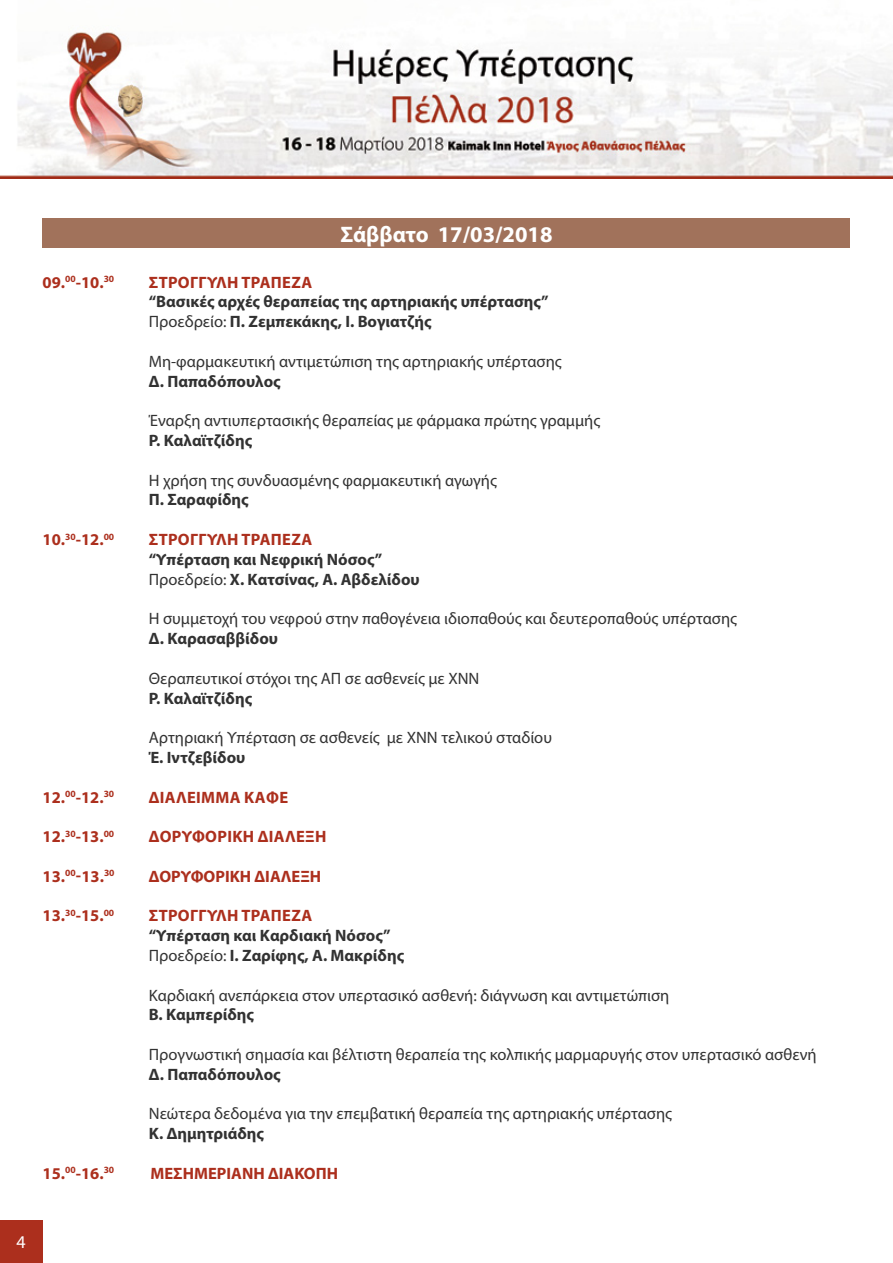
<style>
.page{position:relative;width:893px;height:1263px;background:#fff}
.page>*{position:absolute;margin:0;border:0;box-sizing:border-box;transform-origin:0 0}
.t1{font:700 22.5px "Myriad Pro";color:#fff}
.t2{font:18px "Myriad Pro";color:#fff}
.t3{font:16.5px "Myriad Pro";color:#323232}
.t4{font:700 16.5px/19.8px "Myriad Pro";color:#323232}
.t5{font:700 16.5px "Myriad Pro";color:#ac2f1d}
.t6{font:700 16.5px "Myriad Pro";letter-spacing:.02em;color:#ac2f1d}
.s1{font-weight:400}
</style>
<div class="page">
<img style="left:0;top:32px;width:893px;height:147px">
<div style="left:0;top:1220px;width:43px;height:43px;background:#ac2f1d"></div>
<div style="left:43px;top:218px;width:807px;height:30px;background:#a1725b"></div>
<h1 class="t1" style="left:340px;top:219px;width:214px">Σάββατο 17/03/2018</h1>
<p class="t5" style="left:43px;top:271px;width:73px">09.<sup>00</sup>-10.<sup>30</sup></p>
<p class="t5" style="left:149px;top:271px;width:21px">Στρογγυλή</p>
<p class="t5" style="left:241px;top:271px;width:12px">τράπεζα</p>
<p class="t4" style="left:149px;top:291px;width:401px">“Βασικές αρχές θεραπείας της αρτηριακής υπέρτασης”<br><span class="s1">Προεδρείο:</span> Π. Ζεμπεκάκης, Ι. Βογιατζής</p>
<p class="t3" style="left:149px;top:351px;width:414px">Μη-φαρμακευτική αντιμετώπιση της αρτηριακής υπέρτασης</p>
<p class="t4" style="left:149px;top:371px;width:133px">Δ. Παπαδόπουλος</p>
<p class="t3" style="left:149px;top:411px;width:453px">Έναρξη αντιυπερτασικής θεραπείας με φάρμακα πρώτης γραμμής</p>
<p class="t4" style="left:149px;top:430px;width:105px">Ρ. Καλαϊτζίδης</p>
<p class="t3" style="left:149px;top:470px;width:350px">Η χρήση της συνδυασμένης φαρμακευτική αγωγής</p>
<p class="t4" style="left:149px;top:489px;width:101px">Π. Σαραφίδης</p>
<p class="t5" style="left:43px;top:529px;width:73px">10.<sup>30</sup>-12.<sup>00</sup></p>
<p class="t5" style="left:149px;top:529px;width:21px">Στρογγυλή</p>
<p class="t5" style="left:241px;top:529px;width:12px">τράπεζα</p>
<p class="t4" style="left:149px;top:549px;width:272px">“Υπέρταση και Νεφρική Νόσος”<br><span class="s1">Προεδρείο:</span> Χ. Κατσίνας, Α. Αβδελίδου</p>
<p class="t3" style="left:149px;top:609px;width:590px">Η συμμετοχή του νεφρού στην παθογένεια ιδιοπαθούς και δευτεροπαθούς υπέρτασης</p>
<p class="t4" style="left:149px;top:628px;width:131px">Δ. Καρασαββίδου</p>
<p class="t3" style="left:149px;top:668px;width:332px">Θεραπευτικοί στόχοι της ΑΠ σε ασθενείς με ΧΝΝ</p>
<p class="t4" style="left:149px;top:687px;width:105px">Ρ. Καλαϊτζίδης</p>
<p class="t3" style="left:149px;top:727px;width:405px">Αρτηριακή Υπέρταση σε ασθενείς με ΧΝΝ τελικού σταδίου</p>
<p class="t4" style="left:149px;top:747px;width:98px">Έ. Ιντζεβίδου</p>
<p class="t5" style="left:43px;top:786px;width:73px">12.<sup>00</sup>-12.<sup>30</sup></p>
<p class="t5" style="left:149px;top:786px;width:22px">Διάλειμμα</p>
<p class="t5" style="left:244px;top:786px;width:44px">καφε</p>
<p class="t5" style="left:43px;top:826px;width:73px">12.<sup>30</sup>-13.<sup>00</sup></p>
<p class="t6" style="left:149px;top:826px;width:179px">ΔΟΡΥΦΟΡΙΚΗ ΔΙΑΛΕΞΗ</p>
<p class="t5" style="left:43px;top:865px;width:74px">13.<sup>00</sup>-13.<sup>30</sup></p>
<p class="t5" style="left:149px;top:865px;width:174px">ΔΟΡΥΦΟΡΙΚΗ ΔΙΑΛΕΞΗ</p>
<p class="t5" style="left:43px;top:905px;width:73px">13.<sup>30</sup>-15.<sup>00</sup></p>
<p class="t5" style="left:149px;top:905px;width:21px">Στρογγυλή</p>
<p class="t5" style="left:241px;top:905px;width:12px">τράπεζα</p>
<p class="t4" style="left:149px;top:925px;width:257px">“Υπέρταση και Καρδιακή Νόσος”<br><span class="s1">Προεδρείο:</span> Ι. Ζαρίφης, Α. Μακρίδης</p>
<p class="t3" style="left:149px;top:985px;width:522px">Καρδιακή ανεπάρκεια στον υπερτασικό ασθενή: διάγνωση και αντιμετώπιση</p>
<p class="t4" style="left:149px;top:1004px;width:107px">Β. Καμπερίδης</p>
<p class="t3" style="left:149px;top:1044px;width:669px">Προγνωστική σημασία και βέλτιστη θεραπεία της κολπικής μαρμαρυγής στον υπερτασικό ασθενή</p>
<p class="t4" style="left:149px;top:1064px;width:133px">Δ. Παπαδόπουλος</p>
<p class="t3" style="left:149px;top:1104px;width:525px">Νεώτερα δεδομένα για την επεμβατική θεραπεία της αρτηριακής υπέρτασης</p>
<p class="t4" style="left:149px;top:1123px;width:117px">Κ. Δημητριάδης</p>
<p class="t5" style="left:43px;top:1162px;width:73px">15.<sup>00</sup>-16.<sup>30</sup></p>
<p class="t5" style="left:151px;top:1162px;width:189px">ΜΕΣΗΜΕΡΙΑΝΗ ΔΙΑΚΟΠΗ</p>
<p class="t2" style="left:17px;top:1231px;width:11px">4</p>
</div>
